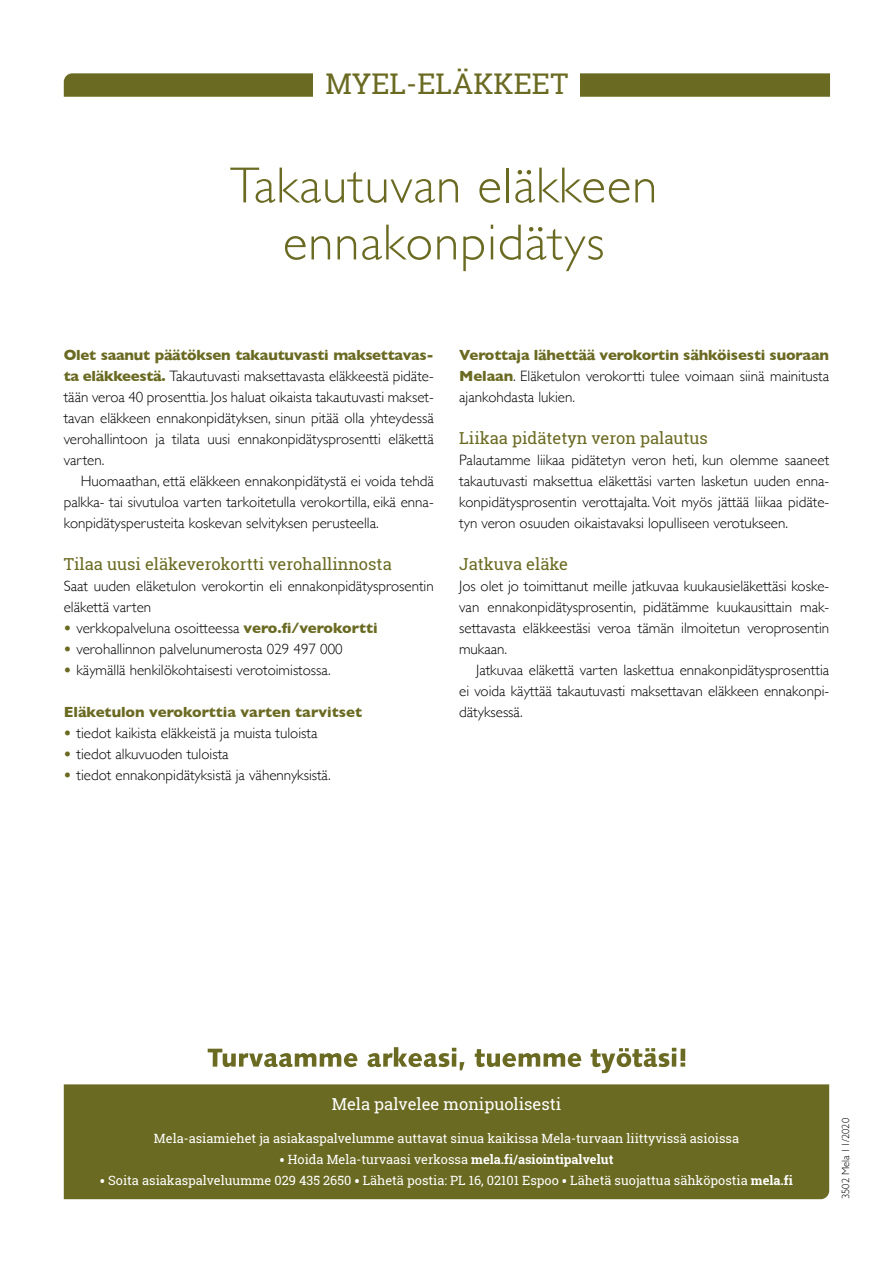
<style>
.page{position:relative;width:893px;height:1263px;background:#fff}
.page>*{position:absolute;margin:0;border:0;box-sizing:border-box;transform-origin:0 0}
.H1_Pääotsikko{font:300 51px/57px "Gill Sans";letter-spacing:.02em;color:#6a6a22;text-align:center}
.H1_Pikkuotsikko{font:28.5px "Roboto Slab";color:#6a6a22}
.H2_Väliotsikko{font:16.5px "Roboto Slab";color:#6a6a22}
.H2_Väliotsikko-2{font:16.5px "Roboto Slab";color:#fff}
.P_Leipä{font:300 15px/21px "Gill Sans";color:#000;text-align:justify}
.P_Leipä_2{font:300 15px/21px "Gill Sans";color:#000;text-align:justify}
.P_Luetelmat{font:300 15px "Gill Sans";color:#000}
.P_Leipä-2{font:700 15px "Gill Sans";color:#6a6a22}
.P_Leipä-3{font:12.75px "Roboto Slab";color:#fff}
.t1{font:300 10.5px "Gill Sans";color:#000}
.s1{font-weight:700;color:#6a6a22}
.s2{font-weight:700;font-size:15px}
.s3{font-weight:700}
</style>
<div class="page">
<svg style="left:64px;top:73px;width:766px;height:24px;background:#6e6e28"></svg>
<div style="left:314px;top:63px;width:266px;height:43px;background:#fff"></div>
<div style="left:64px;top:1084px;width:765px;height:115px;background:#6a6a22"></div>
<svg style="left:208px;top:1047px;width:477px;height:26px"></svg>
<h1 class="H1_Pikkuotsikko" style="left:326px;top:64px;width:244px">MYEL-ELÄKKEET</h1>
<h1 class="H1_Pääotsikko" style="left:230px;top:155px;width:429px">Takautuvan eläkkeen ennakonpidätys</h1>
<p class="P_Leipä" style="left:64px;top:344px;width:371px"><span class="s1">Olet saanut päätöksen takautuvasti maksettavas&shy;ta eläkkeestä.</span> Takautuvasti maksettavasta eläkkeestä pidäte&shy;tään veroa 40 prosenttia. Jos haluat oikaista takautuvasti makset&shy;tavan eläkkeen ennakonpidätyksen, sinun pitää olla yhteydessä verohallintoon ja tilata uusi ennakonpidätysprosentti eläkettä varten.</p>
<p class="P_Leipä_2" style="left:64px;top:470px;width:371px;text-indent:17px">Huomaathan, että eläkkeen ennakonpidätystä ei voida tehdä palkka- tai sivutuloa varten tarkoitetulla verokortilla, eikä enna&shy;konpidätysperusteita koskevan selvityksen perusteella.</p>
<h2 class="H2_Väliotsikko" style="left:64px;top:553px;width:329px">Tilaa uusi eläkeverokortti verohallinnosta</h2>
<p class="P_Leipä" style="left:64px;top:575px;width:371px">Saat uuden eläketulon verokortin eli ennakonpidätysprosentin eläkettä varten</p>
<p class="P_Luetelmat" style="left:64px;top:616px;width:315px"><span class="s1">•</span> verkkopalveluna osoitteessa <span class="s1">vero.fi/verokortti</span></p>
<p class="P_Luetelmat" style="left:64px;top:637px;width:280px"><span class="s1">•</span> verohallinnon palvelunumerosta 029 497 000</p>
<p class="P_Luetelmat" style="left:64px;top:658px;width:268px"><span class="s1">•</span> käymällä henkilökohtaisesti verotoimistossa.</p>
<p class="P_Leipä-2" style="left:64px;top:700px;width:300px">Eläketulon verokorttia varten tarvitset</p>
<p class="P_Luetelmat" style="left:64px;top:721px;width:255px"><span class="s1">•</span> tiedot kaikista eläkkeistä ja muista tuloista</p>
<p class="P_Luetelmat" style="left:64px;top:742px;width:166px"><span class="s1">•</span> tiedot alkuvuoden tuloista</p>
<p class="P_Luetelmat" style="left:64px;top:763px;width:268px"><span class="s1">•</span> tiedot ennakonpidätyksistä ja vähennyksistä.</p>
<p class="P_Leipä" style="left:459px;top:344px;width:371px"><span class="s1">Verottaja lähettää verokortin sähköisesti suoraan Melaan</span>. Eläketulon verokortti tulee voimaan siinä mainitusta ajankohdasta lukien.</p>
<h2 class="H2_Väliotsikko" style="left:459px;top:427px;width:250px">Liikaa pidätetyn veron palautus</h2>
<p class="P_Leipä" style="left:459px;top:449px;width:371px">Palautamme liikaa pidätetyn veron heti, kun olemme saaneet takautuvasti maksettua eläkettäsi varten lasketun uuden enna&shy;konpidätysprosentin verottajalta. Voit myös jättää liikaa pidäte&shy;tyn veron osuuden oikaistavaksi lopulliseen verotukseen.</p>
<h2 class="H2_Väliotsikko" style="left:459px;top:553px;width:110px">Jatkuva eläke</h2>
<p class="P_Leipä" style="left:459px;top:575px;width:371px">Jos olet jo toimittanut meille jatkuvaa kuukausieläkettäsi koske&shy;van ennakonpidätysprosentin, pidätämme kuukausittain mak&shy;settavasta eläkkeestäsi veroa tämän ilmoitetun veroprosentin mukaan.</p>
<p class="P_Leipä_2" style="left:459px;top:659px;width:371px;text-indent:17px">Jatkuvaa eläkettä varten laskettua ennakonpidätysprosenttia ei voida käyttää takautuvasti maksettavan eläkkeen ennakonpi&shy;dätyksessä.</p>
<h2 class="H2_Väliotsikko-2" style="left:332px;top:1093px;width:231px">Mela palvelee monipuolisesti</h2>
<p class="P_Leipä-3" style="left:154px;top:1130px;width:587px">Mela-asiamiehet ja asiakaspalvelumme auttavat sinua kaikissa Mela-turvaan liittyvissä asioissa</p>
<p class="P_Leipä-3" style="left:279px;top:1151px;width:335px"><span class="s2">•</span> Hoida Mela-turvaasi verkossa <span class="s3">mela.fi/asiointipalvelut</span></p>
<p class="P_Leipä-3" style="left:100px;top:1172px;width:695px"><span class="s2">•</span> Soita asiakaspalveluumme 029 435 2650 <span class="s2">•</span> Lähetä postia: PL 16, 02101 Espoo <span class="s2">•</span> Lähetä suojattua sähköpostia <span class="s3">mela.fi</span></p>
<p class="t1" style="left:837px;top:1199px;width:82px;rotate:-90deg">3502 Mela 11/2020</p>
</div>
